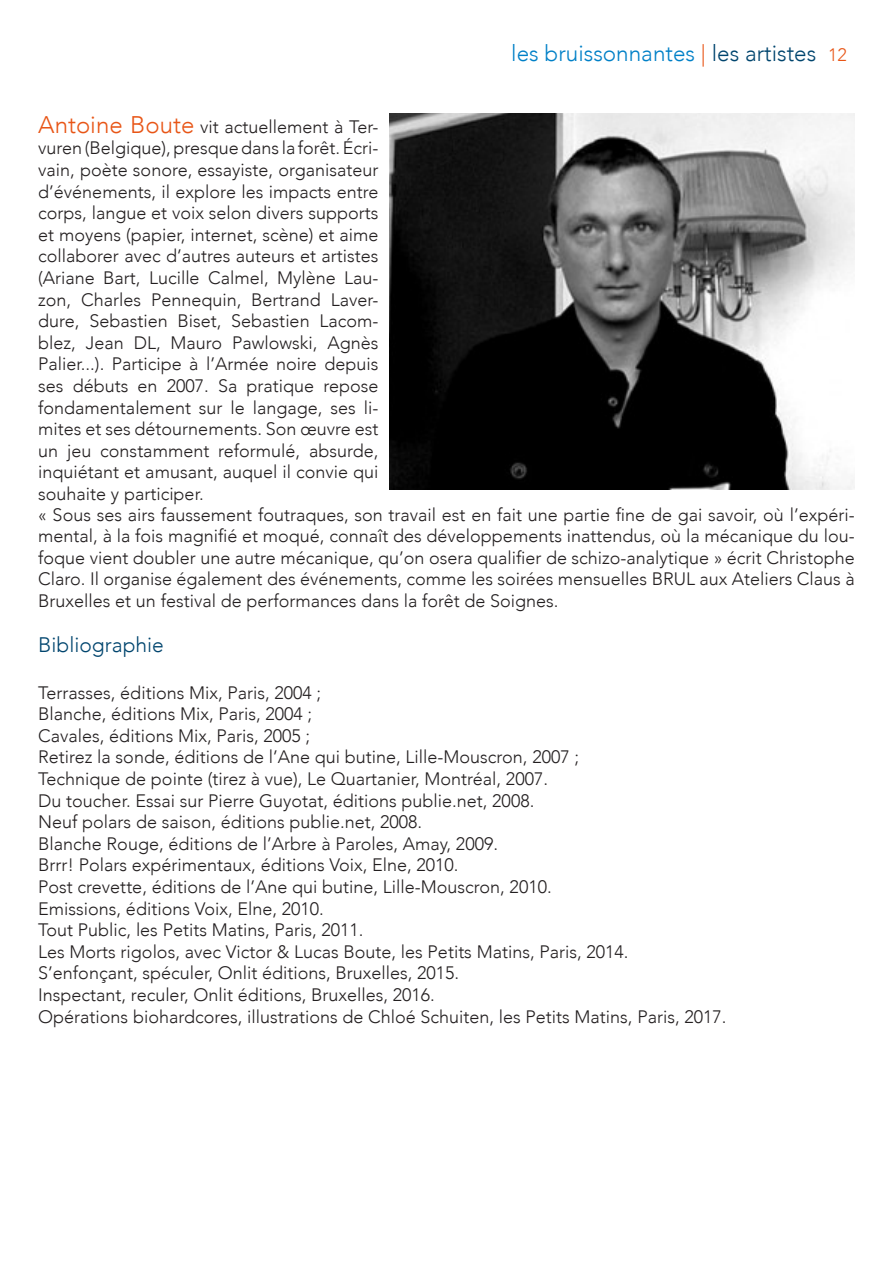
<style>
.page{position:relative;width:893px;height:1263px;background:#fff}
.page>*{position:absolute;margin:0;border:0;box-sizing:border-box;transform-origin:0 0}
.t1{font:300 22.5px "Avenir";color:#0080c7}
.t2{font:300 21px "Avenir";color:#00456e}
.t3{font:300 18px/21.6px "Avenir";color:#231f20;text-align:justify}
.s1{color:#e85516}
.s2{color:#00456e}
.s3{font-size:18px;color:#e85516}
.s4{font-size:24px;color:#e85516}
</style>
<div class="page">
<img style="left:390px;top:114px;width:465px;height:375px">
<p class="t1" style="left:511px;top:40px;width:337px">les bruissonnantes <span class="s1">|</span> <span class="s2">les artistes</span> <span class="s3">12</span></p>
<p class="t3" style="left:38px;top:116px;width:342px"><span class="s4">Antoine Boute</span> vit actuellement à Ter&shy;vuren (Belgique), presque dans la forêt. Écri&shy;vain, poète sonore, essayiste, organisateur d’événements, il explore les impacts entre corps, langue et voix selon divers supports et moyens (papier, internet, scène) et aime collaborer avec d’autres auteurs et artistes (Ariane Bart, Lucille Calmel, Mylène Lau&shy;zon, Charles Pennequin, Bertrand Laver&shy;dure, Sebastien Biset, Sebastien Lacom&shy;blez, Jean DL, Mauro Pawlowski, Agnès Palier...). Participe à l’Armée noire depuis ses débuts en 2007. Sa pratique repose fondamentalement sur le langage, ses li&shy;mites et ses détournements. Son œuvre est un jeu constamment reformulé, absurde, inquiétant et amusant, auquel il convie qui souhaite y participer.</p>
<p class="t3" style="left:38px;top:503px;width:818px">« Sous ses airs faussement foutraques, son travail est en fait une partie fine de gai savoir, où l’expéri&shy;mental, à la fois magnifié et moqué, connaît des développements inattendus, où la mécanique du lou&shy;foque vient doubler une autre mécanique, qu’on osera qualifier de schizo-analytique » écrit Christophe Claro. Il organise également des événements, comme les soirées mensuelles BRUL aux Ateliers Claus à Bruxelles et un festival de performances dans la forêt de Soignes.</p>
<p class="t2" style="left:38px;top:632px;width:127px">Bibliographie</p>
<p class="t3" style="left:38px;top:682px;width:284px">Terrasses, éditions Mix, Paris, 2004 ;</p>
<p class="t3" style="left:38px;top:703px;width:275px">Blanche, éditions Mix, Paris, 2004 ;</p>
<p class="t3" style="left:38px;top:725px;width:273px">Cavales, éditions Mix, Paris, 2005 ;</p>
<p class="t3" style="left:38px;top:746px;width:542px">Retirez la sonde, éditions de l’Ane qui butine, Lille-Mouscron, 2007 ;</p>
<p class="t3" style="left:38px;top:768px;width:511px">Technique de pointe (tirez à vue), Le Quartanier, Montréal, 2007.</p>
<p class="t3" style="left:38px;top:790px;width:498px">Du toucher. Essai sur Pierre Guyotat, éditions publie.net, 2008.</p>
<p class="t3" style="left:38px;top:811px;width:386px">Neuf polars de saison, éditions publie.net, 2008.</p>
<p class="t3" style="left:38px;top:833px;width:461px">Blanche Rouge, éditions de l’Arbre à Paroles, Amay, 2009.</p>
<p class="t3" style="left:38px;top:854px;width:422px">Brrr! Polars expérimentaux, éditions Voix, Elne, 2010.</p>
<p class="t3" style="left:38px;top:876px;width:515px">Post crevette, éditions de l’Ane qui butine, Lille-Mouscron, 2010.</p>
<p class="t3" style="left:38px;top:898px;width:287px">Emissions, éditions Voix, Elne, 2010.</p>
<p class="t3" style="left:38px;top:919px;width:327px">Tout Public, les Petits Matins, Paris, 2011.</p>
<p class="t3" style="left:38px;top:941px;width:592px">Les Morts rigolos, avec Victor &amp; Lucas Boute, les Petits Matins, Paris, 2014.</p>
<p class="t3" style="left:38px;top:962px;width:423px">S’enfonçant, spéculer, Onlit éditions, Bruxelles, 2015.</p>
<p class="t3" style="left:38px;top:984px;width:398px">Inspectant, reculer, Onlit éditions, Bruxelles, 2016.</p>
<p class="t3" style="left:38px;top:1006px;width:690px">Opérations biohardcores, illustrations de Chloé Schuiten, les Petits Matins, Paris, 2017.</p>
</div>
